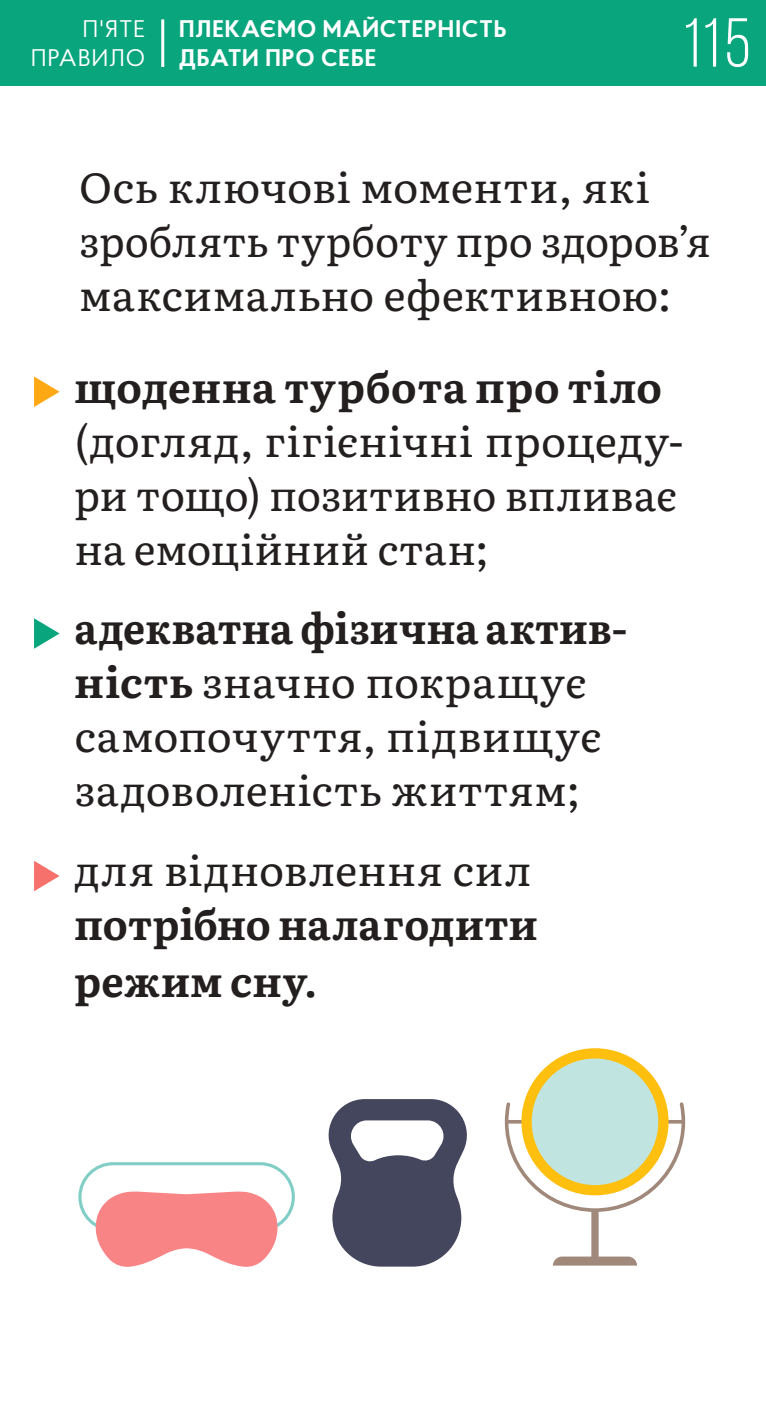
<style>
.page{position:relative;width:766px;height:1404px;background:#fff}
.page>*{position:absolute;margin:0;border:0;box-sizing:border-box;transform-origin:0 0}
.t1{font:69px "Bebas Neue";color:#fff}
.t2{font:42px/54px "Literata";letter-spacing:.005em;color:#241f1f}
.t3{font:700 42px/57px "Literata";letter-spacing:.02em;color:#241f1f}
.t4{font:700 24px/28.5px "Proba Pro";letter-spacing:.035em;color:#fff}
.t5{font:24px/28.5px "Proba Pro";letter-spacing:.03em;color:#fff;text-align:right}
.s1{font-weight:700}
</style>
<div class="page">
<div style="left:0;top:0;width:765px;height:85px;background:#09a57d"></div>
<hr style="left:161px;top:19px;width:3px;height:48px;background:#fff">
<div style="left:521px;top:1048px;width:147px;height:147px;background:#ffbf0f;border-radius:50%"></div>
<div style="left:531px;top:1058px;width:127px;height:126px;background:#c0e5e1;border-radius:50%"></div>
<svg style="left:504px;top:1099px;width:181px;height:114px"></svg>
<div style="left:591px;top:1209px;width:7px;height:51px;background:#a0887b"></div>
<svg style="left:553px;top:1256px;width:84px;height:9px"></svg>
<div style="left:78px;top:1161px;width:217px;height:70px;border:3px solid #81cec6;border-radius:33px"></div>
<svg style="left:96px;top:1191px;width:183px;height:75px"></svg>
<svg style="left:328px;top:1099px;width:139px;height:167px"></svg>
<svg style="left:34px;top:376px;width:26px;height:31px"></svg>
<svg style="left:34px;top:618px;width:26px;height:30px"></svg>
<svg style="left:34px;top:861px;width:26px;height:30px"></svg>
<p class="t5" style="left:31px;top:14px;width:116px">П'ЯТЕ<br>ПРАВИЛО</p>
<p class="t4" style="left:179px;top:14px;width:329px">ПЛЕКАЄМО МАЙСТЕРНІСТЬ<br>ДБАТИ ПРО СЕБЕ</p>
<h1 class="t1" style="left:681px;top:6px;width:70px">115</h1>
<p class="t2" style="left:79px;top:157px;width:633px">Ось ключові моменти, які зроблять турботу про здоров’я максимально ефективною:</p>
<p class="t3" style="left:74px;top:356px;width:588px">щоденна турбота про тіло</p>
<p class="t2" style="left:74px;top:411px;width:610px">(догляд, гігієнічні процеду&shy;ри тощо) позитивно впливає на емоційний стан;</p>
<p class="t2" style="left:74px;top:599px;width:553px"><span class="s1">адекватна фізична актив&shy;ність</span> значно покращує самопочуття, підвищує задоволеність життям;</p>
<p class="t2" style="left:74px;top:840px;width:458px">для відновлення сил</p>
<p class="t3" style="left:74px;top:893px;width:464px">потрібно налагодити режим сну.</p>
</div>
